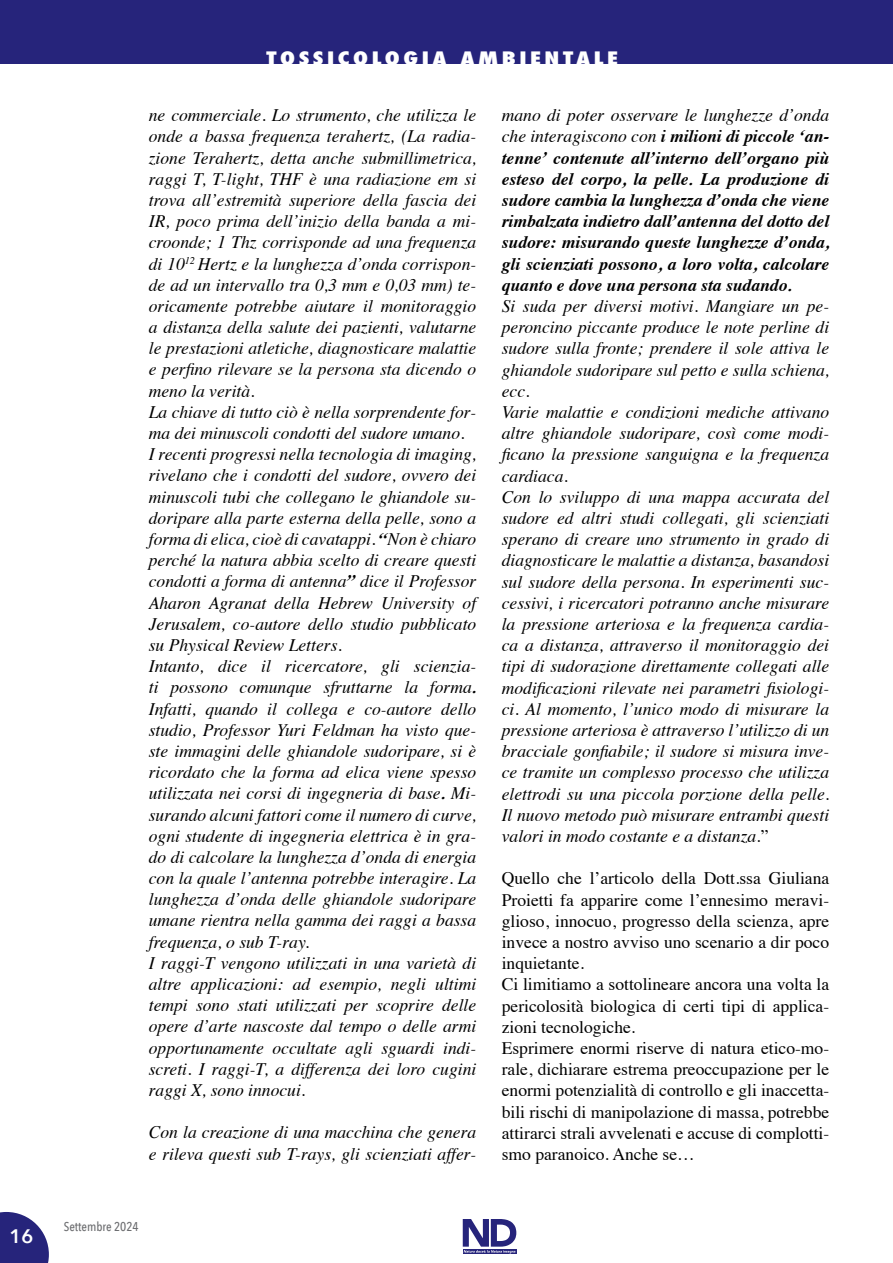
<style>
.page{position:relative;width:893px;height:1263px;background:#fff}
.page>*{position:absolute;margin:0;border:0;box-sizing:border-box;transform-origin:0 0}
.t1{font:600 19.5px "Avenir Next";color:#fff}
.t2{font:800 condensed 18px "Futura";letter-spacing:.15em;color:#fff;scale:1.3 1}
.t3{font:italic 17.55px/21.1px "Times";color:#000}
.t4{font:17.55px/21.1px "Times";color:#000}
.t5{font:italic 700 17.55px/21.1px "Times";color:#000;text-align:justify}
.t6{font:500 12.75px "Avenir Next Condensed";color:#6d6e71}
.s1{font-weight:700}
.s2{font-weight:400}
.s3{font-style:normal}
</style>
<div class="page">
<div style="left:0;top:0;width:893px;height:64px;background:#26247b"></div>
<svg style="left:0;top:1212px;width:49px;height:51px;background:#48468f"></svg>
<div style="left:463px;top:1249px;width:53px;height:5px;background:#26247b"></div>
<svg style="left:463px;top:1219px;width:53px;height:34px"></svg>
<p class="t1" style="left:10px;top:1219px;width:25px">16</p>
<p class="t2" style="left:266px;top:46px;width:272px">TOSSICOLOGIA AMBIENTALE</p>
<p class="t3" style="left:149px;top:104px;width:329px">ne commerciale. Lo strumento, che utilizza le onde a bassa frequenza terahertz, (La radia&shy;zione Terahertz, detta anche submillimetrica, raggi T, T-light, THF è una radiazione em si trova all’estremità superiore della fascia dei IR, poco prima dell’inizio della banda a mi&shy;croonde; 1 Thz corrisponde ad una frequenza di 10<sup>12</sup> Hertz e la lunghezza d’onda corrispon&shy;de ad un intervallo tra 0,3 mm e 0,03 mm) te&shy;oricamente potrebbe aiutare il monitoraggio a distanza della salute dei pazienti, valutarne le prestazioni atletiche, diagnosticare malattie e perfino rilevare se la persona sta dicendo o meno la verità.<br>La chiave di tutto ciò è nella sorprendente for&shy;ma dei minuscoli condotti del sudore umano.<br>I recenti progressi nella tecnologia di imaging, rivelano che i condotti del sudore, ovvero dei minuscoli tubi che collegano le ghiandole su&shy;doripare alla parte esterna della pelle, sono a forma di elica, cioè di cavatappi. <span class="s1">“</span>Non è chiaro perché la natura abbia scelto di creare questi condotti a forma di antenna<span class="s1">”</span> dice il Professor Aharon Agranat della Hebrew University of Jerusalem, co-autore dello studio pubblicato su Physical Review Letters.<br>Intanto, dice il ricercatore, gli scienzia&shy;ti possono comunque sfruttarne la forma<span class="s1">.<br></span>Infatti, quando il collega e co-autore dello studio, Professor Yuri Feldman ha visto que&shy;ste immagini delle ghiandole sudoripare, si è ricordato che la forma ad elica viene spesso utilizzata nei corsi di ingegneria di base<span class="s1">.</span> Mi&shy;surando alcuni fattori come il numero di curve, ogni studente di ingegneria elettrica è in gra&shy;do di calcolare la lunghezza d’onda di energia con la quale l’antenna potrebbe interagire. La lunghezza d’onda delle ghiandole sudoripare umane rientra nella gamma dei raggi a bassa frequenza, o sub T-ray.<br>I raggi-T vengono utilizzati in una varietà di altre applicazioni: ad esempio, negli ultimi tempi sono stati utilizzati per scoprire delle opere d’arte nascoste dal tempo o delle armi opportunamente occultate agli sguardi indi&shy;screti. I raggi-T, a differenza dei loro cugini raggi X, sono innocui.</p>
<p class="t3" style="left:149px;top:1121px;width:329px">Con la creazione di una macchina che genera e rileva questi sub T-rays, gli scienziati affer-</p>
<p class="t5" style="left:502px;top:103px;width:329px"><span class="s2">mano di poter osservare le lunghezze d’onda che interagiscono con</span> i milioni di piccole ‘an&shy;tenne’ contenute all’interno dell’organo più esteso del corpo, la pelle. La produzione di sudore cambia la lunghezza d’onda che viene rimbalzata indietro dall’antenna del dotto del sudore: misurando queste lunghezze d’onda, gli scienziati possono, a loro volta, calcolare quanto e dove una persona sta sudando.</p>
<p class="t3" style="left:502px;top:294px;width:329px">Si suda per diversi motivi. Mangiare un pe&shy;peroncino piccante produce le note perline di sudore sulla fronte; prendere il sole attiva le ghiandole sudoripare sul petto e sulla schiena, ecc.<br>Varie malattie e condizioni mediche attivano altre ghiandole sudoripare, così come modi&shy;ficano la pressione sanguigna e la frequenza cardiaca.<br>Con lo sviluppo di una mappa accurata del sudore ed altri studi collegati, gli scienziati sperano di creare uno strumento in grado di diagnosticare le malattie a distanza, basandosi sul sudore della persona. In esperimenti suc&shy;cessivi, i ricercatori potranno anche misurare la pressione arteriosa e la frequenza cardia&shy;ca a distanza, attraverso il monitoraggio dei tipi di sudorazione direttamente collegati alle modificazioni rilevate nei parametri fisiologi&shy;ci. Al momento, l’unico modo di misurare la pressione arteriosa è attraverso l’utilizzo di un bracciale gonfiabile; il sudore si misura inve&shy;ce tramite un complesso processo che utilizza elettrodi su una piccola porzione della pelle.<br>Il nuovo metodo può misurare entrambi questi valori in modo costante e a distanza<span class="s3">.”</span></p>
<p class="t4" style="left:502px;top:866px;width:329px">Quello che l’articolo della Dott.ssa Giuliana Proietti fa apparire come l’ennesimo meravi&shy;glioso, innocuo, progresso della scienza, apre invece a nostro avviso uno scenario a dir poco inquietante.<br>Ci limitiamo a sottolineare ancora una volta la pericolosità biologica di certi tipi di applica&shy;zioni tecnologiche.<br>Esprimere enormi riserve di natura etico-mo&shy;rale, dichiarare estrema preoccupazione per le enormi potenzialità di controllo e gli inaccetta&shy;bili rischi di manipolazione di massa, potrebbe attirarci strali avvelenati e accuse di complotti&shy;smo paranoico. Anche se…</p>
<p class="t6" style="left:64px;top:1219px;width:76px">Settembre 2024</p>
</div>
